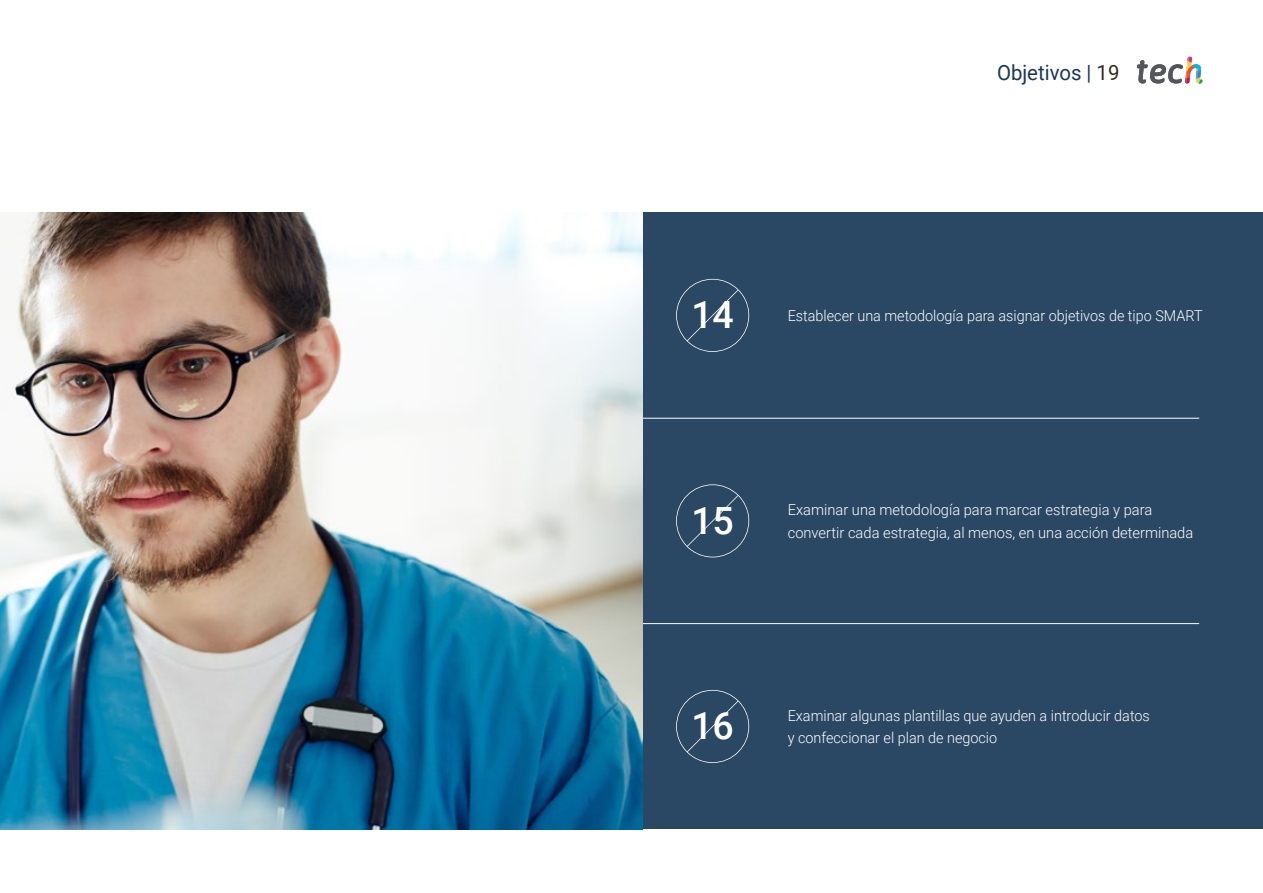
<style>
.page{position:relative;width:1263px;height:893px;background:#fff}
.page>*{position:absolute;margin:0;border:0;box-sizing:border-box;transform-origin:0 0}
.t1{font:500 37.5px "Roboto";color:#fff}
.t2{font:21px "Roboto";color:#1a355c}
.t3{font:300 15px "Roboto";color:#fff;scale:.96 1}
.t4{font:300 15px "Roboto";color:#fff}
.s1{color:#312e20}
</style>
<div class="page">
<svg style="left:1137px;top:57px;width:65px;height:27px"></svg>
<div style="left:642px;top:213px;width:621px;height:616px;background:#2a4763"></div>
<svg style="left:676px;top:690px;width:73px;height:73px"></svg>
<svg style="left:676px;top:279px;width:73px;height:73px"></svg>
<svg style="left:676px;top:484px;width:73px;height:73px"></svg>
<hr style="left:0;top:418px;width:1199px;height:1px;background:#fff">
<hr style="left:0;top:623px;width:1199px;height:1px;background:#fff">
<img style="left:0;top:213px;width:642px;height:616px">
<h2 class="t2" style="left:997px;top:57px;width:124px">Objetivos | <span class="s1">19</span></h2>
<h1 class="t1" style="left:691px;top:288px;width:44px">14</h1>
<p class="t3" style="left:788px;top:305px;width:434px">Establecer una metodología para asignar objetivos de tipo SMART</p>
<h1 class="t1" style="left:691px;top:494px;width:44px">15</h1>
<p class="t4" style="left:788px;top:499px;width:366px">Examinar una metodología para marcar estrategia y para</p>
<p class="t4" style="left:788px;top:522px;width:407px">convertir cada estrategia, al menos, en una acción determinada</p>
<h1 class="t1" style="left:691px;top:699px;width:44px">16</h1>
<p class="t3" style="left:788px;top:705px;width:379px">Examinar algunas plantillas que ayuden a introducir datos</p>
<p class="t3" style="left:788px;top:727px;width:220px">y confeccionar el plan de negocio</p>
</div>
